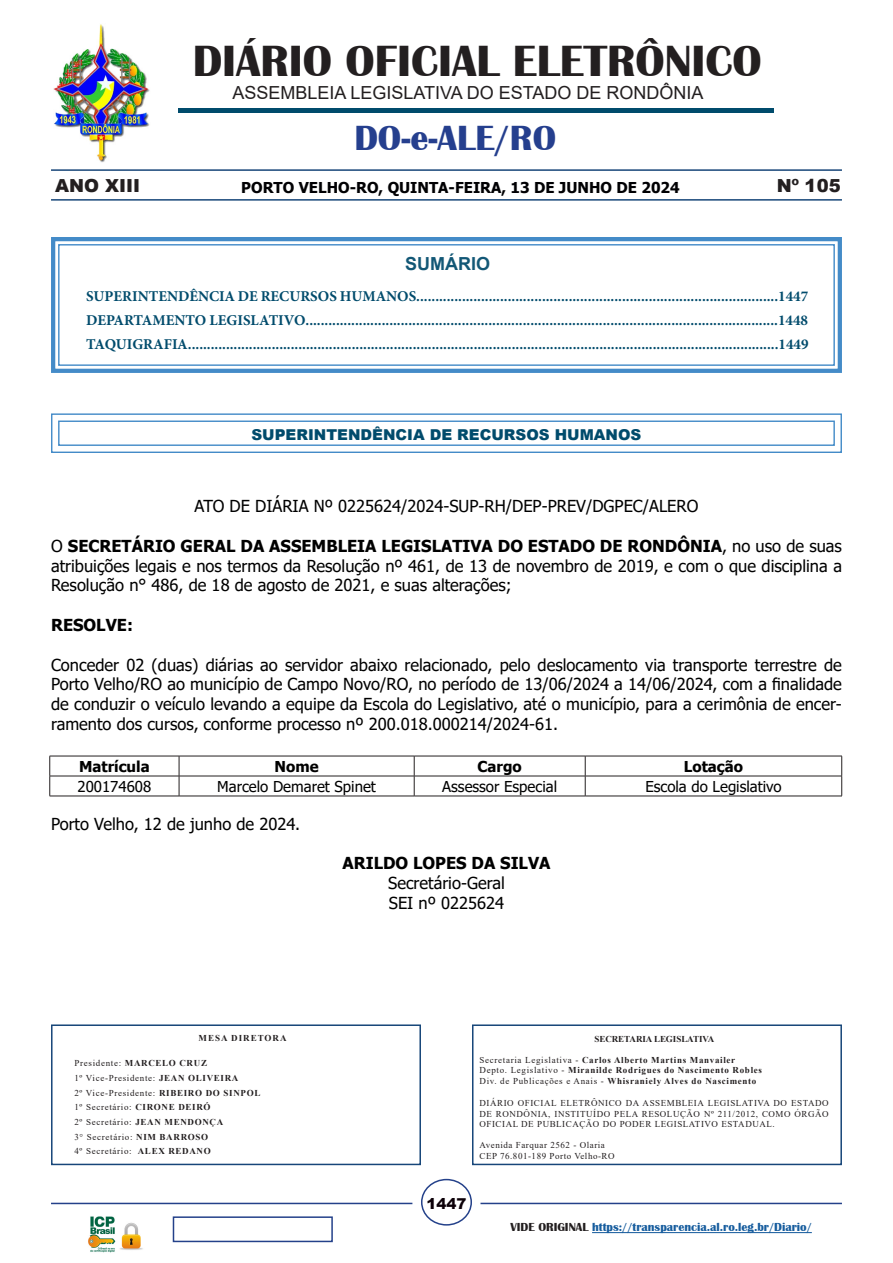
<style>
.page{position:relative;width:893px;height:1263px;background:#fff}
.page>*{position:absolute;margin:0;border:0;box-sizing:border-box;transform-origin:0 0}
.t1{font:700 45px "Britannic";color:#231f20}
.t2{font:700 36px "Britannic";color:#253f8e}
.t3{font:18px "Arial";color:#231f20}
.t4{font:900 18px "Arial";color:#231f20}
.t5{font:700 18px "Arial";color:#004b6c}
.t6{font:16.5px/19.8px "Tahoma";color:#000;text-align:justify}
.t7{font:700 16.5px "Tahoma";color:#000}
.t8{font:700 15px "Minion Pro";color:#004b6c}
.t9{font:15px "Tahoma";color:#000}
.t10{font:700 15px "Tahoma";color:#000003}
.t11{font:900 15px "Arial";color:#004b6c}
.t12{font:700 15px "Tahoma";color:#000}
.t13{font:900 15px "Arial";color:#0c0008}
.t14{font:700 12px "Britannic";color:#175d9e}
.t15{font:9px/14.7px "Times New Roman";letter-spacing:.06em;color:#231f20}
.t16{font:700 9px/10.5px "Times New Roman";letter-spacing:.075em;color:#231f20}
.t17{font:700 9px "Times New Roman";letter-spacing:-.005em;color:#231f20}
.t18{font:700 9px "Times New Roman";letter-spacing:.11em;color:#231f20}
.s1{font-weight:700}
.s2{font-weight:400}
.s3{color:#231f20}
</style>
<div class="page">
<hr style="left:51px;top:199px;width:791px;height:2px;background:#174679">
<img style="left:53px;top:24px;width:97px;height:139px">
<div style="left:173px;top:1216px;width:160px;height:26px;background:#fff;border:2px solid #24418a"></div>
<hr style="left:51px;top:1203px;width:361px;height:1px;background:#24418a">
<hr style="left:480px;top:1203px;width:362px;height:1px;background:#24418a">
<img style="left:88px;top:1216px;width:55px;height:37px">
<hr style="left:592px;top:1232px;width:220px;height:1px;background:#175d9e">
<div style="left:421px;top:1179px;width:51px;height:46px;border:2px solid #24418a;border-radius:50%"></div>
<div style="left:179px;top:108px;width:595px;height:5px;background:#004b6c"></div>
<div style="left:51px;top:1024px;width:370px;height:141px;border:2px solid #174679"></div>
<div style="left:472px;top:1024px;width:370px;height:141px;border:2px solid #174679"></div>
<hr style="left:51px;top:169px;width:791px;height:2px;background:#174679">
<svg style="left:51px;top:413px;width:791px;height:40px"></svg>
<div style="left:58px;top:420px;width:777px;height:26px;border:1px solid #3683c4"></div>
<svg style="left:51px;top:237px;width:791px;height:136px"></svg>
<div style="left:58px;top:244px;width:777px;height:122px;border:1px solid #3683c4"></div>
<hr style="left:50px;top:756px;width:129px;height:1px;background:#231f20">
<hr style="left:179px;top:756px;width:235px;height:1px;background:#231f20">
<hr style="left:414px;top:756px;width:171px;height:1px;background:#231f20">
<hr style="left:585px;top:756px;width:257px;height:1px;background:#231f20">
<hr style="left:50px;top:776px;width:129px;height:1px;background:#231f20">
<svg style="left:50px;top:756px;width:1px;height:40px"></svg>
<hr style="left:179px;top:776px;width:235px;height:1px;background:#231f20">
<svg style="left:179px;top:756px;width:1px;height:40px"></svg>
<hr style="left:414px;top:776px;width:171px;height:1px;background:#231f20">
<svg style="left:414px;top:756px;width:1px;height:40px"></svg>
<hr style="left:585px;top:776px;width:257px;height:1px;background:#231f20">
<svg style="left:585px;top:756px;width:1px;height:40px"></svg>
<svg style="left:841px;top:756px;width:1px;height:40px"></svg>
<hr style="left:50px;top:796px;width:129px;height:1px;background:#231f20">
<hr style="left:179px;top:796px;width:235px;height:1px;background:#231f20">
<hr style="left:414px;top:796px;width:171px;height:1px;background:#231f20">
<hr style="left:585px;top:796px;width:257px;height:1px;background:#231f20">
<h1 class="t1" style="left:193px;top:36px;width:571px">DIÁRIO OFICIAL ELETRÔNICO</h1>
<p class="t3" style="left:232px;top:80px;width:473px">ASSEMBLEIA LEGISLATIVA DO ESTADO DE RONDÔNIA</p>
<h2 class="t2" style="left:354px;top:118px;width:203px">DO-e-ALE/RO</h2>
<p class="t10" style="left:241px;top:177px;width:440px">PORTO VELHO-RO, QUINTA-FEIRA, 13 DE JUNHO DE 2024</p>
<p class="t4" style="left:55px;top:172px;width:87px">ANO XIII</p>
<p class="t4" style="left:777px;top:172px;width:65px">Nº 105</p>
<p class="t5" style="left:405px;top:251px;width:86px">SUMÁRIO</p>
<p class="t8" style="left:86px;top:286px;width:723px">SUPERINTENDÊNCIA DE RECURSOS HUMANOS...............................................................................................1447</p>
<p class="t8" style="left:86px;top:310px;width:723px">DEPARTAMENTO LEGISLATIVO............................................................................................................................1448</p>
<p class="t8" style="left:86px;top:334px;width:724px">TAQUIGRAFIA...........................................................................................................................................................1449</p>
<p class="t11" style="left:251px;top:424px;width:391px">SUPERINTENDÊNCIA DE RECURSOS HUMANOS</p>
<p class="t6" style="left:194px;top:497px;width:506px">ATO DE DIÁRIA Nº 0225624/2024-SUP-RH/DEP-PREV/DGPEC/ALERO</p>
<p class="t6" style="left:51px;top:537px;width:792px">O <span class="s1">SECRETÁRIO GERAL DA ASSEMBLEIA LEGISLATIVA DO ESTADO DE RONDÔNIA</span>, no uso de suas atribuições legais e nos termos da Resolução nº 461, de 13 de novembro de 2019, e com o que disciplina a Resolução n° 486, de 18 de agosto de 2021, e suas alterações;</p>
<p class="t7" style="left:51px;top:613px;width:83px">RESOLVE:</p>
<p class="t6" style="left:51px;top:656px;width:792px">Conceder 02 (duas) diárias ao servidor abaixo relacionado, pelo deslocamento via transporte terrestre de Porto Velho/RO ao município de Campo Novo/RO, no período de 13/06/2024 a 14/06/2024, com a finalidade de conduzir o veículo levando a equipe da Escola do Legislativo, até o município, para a cerimônia de encer&shy;ramento dos cursos, conforme processo nº 200.018.000214/2024-61.</p>
<p class="t12" style="left:79px;top:756px;width:72px">Matrícula</p>
<p class="t12" style="left:275px;top:756px;width:46px">Nome</p>
<p class="t12" style="left:478px;top:756px;width:46px">Cargo</p>
<p class="t12" style="left:684px;top:756px;width:61px">Lotação</p>
<p class="t9" style="left:78px;top:776px;width:75px">200174608</p>
<p class="t9" style="left:217px;top:776px;width:160px">Marcelo Demaret Spinet</p>
<p class="t9" style="left:442px;top:776px;width:116px">Assessor Especial</p>
<p class="t9" style="left:645px;top:776px;width:138px">Escola do Legislativo</p>
<p class="t6" style="left:51px;top:815px;width:251px">Porto Velho, 12 de junho de 2024.</p>
<p class="t7" style="left:342px;top:852px;width:210px">ARILDO LOPES DA SILVA</p>
<p class="t6" style="left:388px;top:874px;width:118px">Secretário-Geral</p>
<p class="t6" style="left:389px;top:894px;width:117px">SEI nº 0225624</p>
<p class="t18" style="left:199px;top:1031px;width:89px">MESA DIRETORA</p>
<p class="t15" style="left:74px;top:1055px;width:187px">Presidente: <span class="s1">MARCELO CRUZ<br></span>1º Vice-Presidente: <span class="s1">JEAN OLIVEIRA<br></span>2º Vice-Presidente: <span class="s1">RIBEIRO DO SINPOL<br></span>1º Secretário: <span class="s1">CIRONE DEIRÓ<br></span>2º Secretário: <span class="s1">JEAN MENDONÇA<br></span>3° Secretário: <span class="s1">NIM BARROSO<br></span>4º Secretário: <span class="s1">ALEX REDANO</span></p>
<p class="t17" style="left:594px;top:1032px;width:121px">SECRETARIA LEGISLATIVA</p>
<p class="t16" style="left:479px;top:1054px;width:284px"><span class="s2">Secretaria Legislativa -</span> Carlos Alberto Martins Manvailer<br><span class="s2">Depto. Legislativo -</span> Miranilde Rodrigues do Nascimento Robles<br><span class="s2">Div. de Publicações e Anais -</span> Whisraniely Alves do Nascimento</p>
<p class="t15" style="left:479px;top:1098px;width:351px;line-height:10.5px;text-align:justify">DIÁRIO OFICIAL ELETRÔNICO DA ASSEMBLEIA LEGISLATIVA DO ESTADO DE RONDÔNIA, INSTITUÍDO PELA RESOLUÇÃO Nº 211/2012, COMO ÓRGÃO OFICIAL DE PUBLICAÇÃO DO PODER LEGISLATIVO ESTADUAL.</p>
<p class="t15" style="left:479px;top:1139px;width:137px;line-height:11.1px">Avenida Farquar 2562 - Olaria<br>CEP 76.801-189 Porto Velho-RO</p>
<p class="t13" style="left:426px;top:1192px;width:42px">1447</p>
<p class="t14" style="left:510px;top:1220px;width:303px"><span class="s3">VIDE ORIGINAL</span> https://transparencia.al.ro.leg.br/Diario/</p>
</div>
